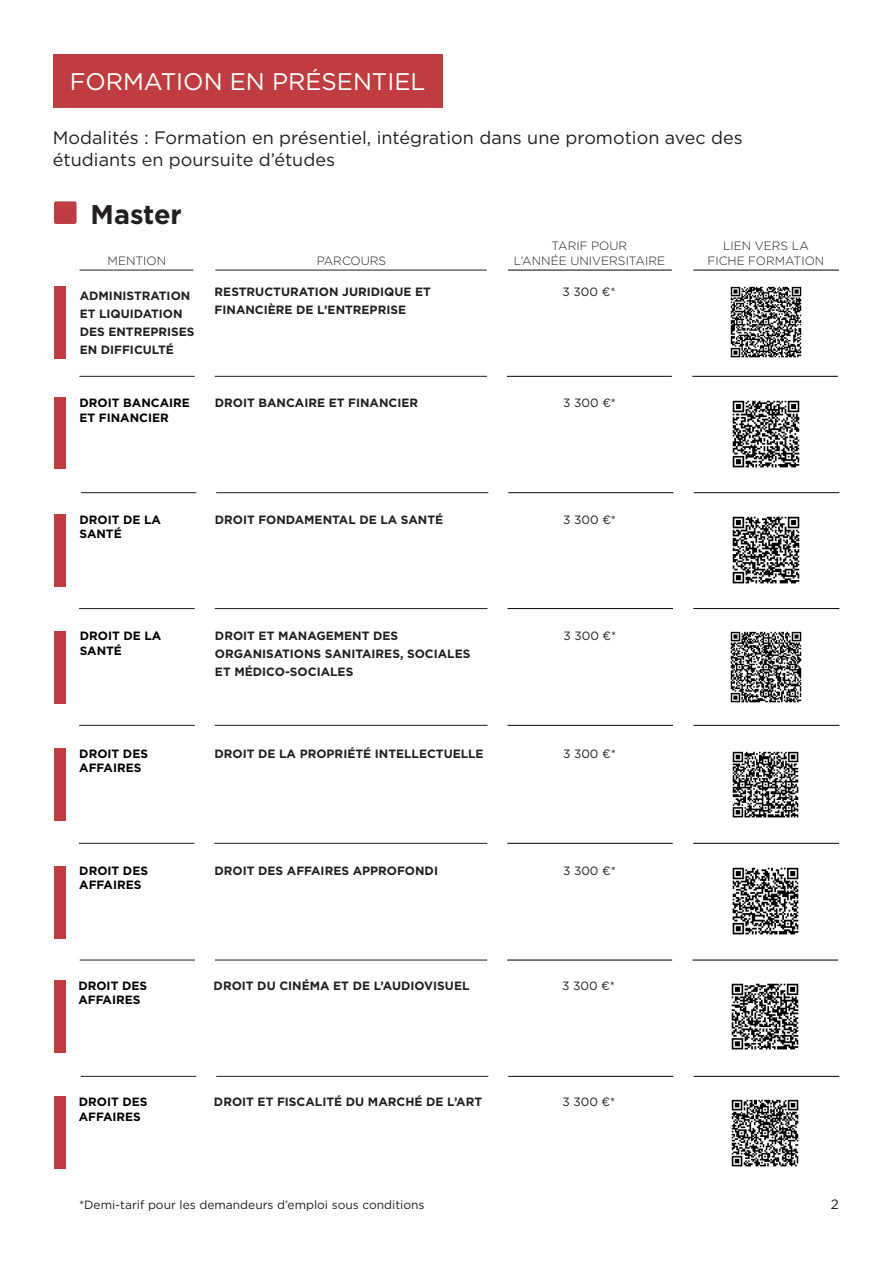
<style>
.page{position:relative;width:893px;height:1263px;background:#fff}
.page>*{position:absolute;margin:0;border:0;box-sizing:border-box;transform-origin:0 0}
.t1{font:700 27px "Gotham";color:#231f20}
.t2{font:24px "Gotham";color:#fff}
.t3{font:18px/21.6px "Gotham";color:#231f20}
.t4{font:13.5px "Gotham";color:#231f20}
.t5{font:700 12px/18px "Gotham";color:#231f20}
.t6{font:700 12px/14.4px "Gotham";color:#000}
.t7{font:12px "Gotham";color:#231f20}
.t8{font:300 12px/14.4px "Gotham";color:#231f20;text-align:center}
</style>
<div class="page">
<div style="left:53px;top:54px;width:389px;height:53px;background:#bf3d40"></div>
<hr style="left:215px;top:270px;width:272px;height:1px;background:#231f20">
<hr style="left:508px;top:270px;width:164px;height:1px;background:#0b0002">
<hr style="left:80px;top:270px;width:113px;height:1px;background:#231f20">
<div style="left:54px;top:397px;width:11px;height:72px;background:#bf3d40"></div>
<div style="left:54px;top:286px;width:12px;height:73px;background:#bf3d40"></div>
<hr style="left:693px;top:270px;width:146px;height:1px;background:#0b0002">
<img style="left:730px;top:286px;width:72px;height:72px">
<hr style="left:215px;top:376px;width:272px;height:1px;background:#231f20">
<hr style="left:507px;top:376px;width:165px;height:1px;background:#0b0002">
<hr style="left:79px;top:376px;width:116px;height:1px;background:#231f20">
<hr style="left:692px;top:376px;width:146px;height:1px;background:#0b0002">
<img style="left:732px;top:400px;width:68px;height:68px">
<hr style="left:216px;top:492px;width:272px;height:1px;background:#231f20">
<hr style="left:508px;top:492px;width:165px;height:1px;background:#0b0002">
<hr style="left:81px;top:492px;width:115px;height:1px;background:#231f20">
<hr style="left:694px;top:492px;width:145px;height:1px;background:#0b0002">
<img style="left:732px;top:516px;width:68px;height:68px">
<hr style="left:215px;top:608px;width:272px;height:1px;background:#231f20">
<hr style="left:508px;top:608px;width:165px;height:1px;background:#0b0002">
<hr style="left:79px;top:608px;width:116px;height:1px;background:#231f20">
<hr style="left:693px;top:608px;width:146px;height:1px;background:#0b0002">
<img style="left:730px;top:631px;width:72px;height:72px">
<div style="left:54px;top:514px;width:11px;height:72px;background:#bf3d40"></div>
<div style="left:54px;top:631px;width:11px;height:72px;background:#bf3d40"></div>
<div style="left:54px;top:201px;width:23px;height:23px;background:#bf3d40;border-radius:2px"></div>
<hr style="left:215px;top:725px;width:273px;height:1px;background:#231f20">
<hr style="left:508px;top:725px;width:165px;height:1px;background:#0b0002">
<hr style="left:79px;top:725px;width:116px;height:1px;background:#231f20">
<hr style="left:693px;top:725px;width:146px;height:1px;background:#0b0002">
<img style="left:732px;top:751px;width:67px;height:67px">
<div style="left:54px;top:748px;width:11px;height:72px;background:#bf3d40"></div>
<hr style="left:215px;top:843px;width:272px;height:1px;background:#231f20">
<hr style="left:507px;top:843px;width:166px;height:1px;background:#0b0002">
<hr style="left:79px;top:843px;width:116px;height:1px;background:#231f20">
<hr style="left:693px;top:843px;width:146px;height:1px;background:#0b0002">
<img style="left:732px;top:867px;width:67px;height:68px">
<div style="left:54px;top:866px;width:11px;height:72px;background:#bf3d40"></div>
<hr style="left:215px;top:960px;width:272px;height:1px;background:#231f20">
<hr style="left:507px;top:960px;width:165px;height:1px;background:#0b0002">
<hr style="left:80px;top:960px;width:115px;height:1px;background:#231f20">
<hr style="left:693px;top:960px;width:145px;height:1px;background:#0b0002">
<img style="left:731px;top:983px;width:68px;height:67px">
<div style="left:54px;top:980px;width:11px;height:72px;background:#bf3d40"></div>
<hr style="left:216px;top:1076px;width:272px;height:1px;background:#231f20">
<hr style="left:508px;top:1076px;width:165px;height:1px;background:#0b0002">
<hr style="left:81px;top:1076px;width:115px;height:1px;background:#231f20">
<hr style="left:694px;top:1076px;width:145px;height:1px;background:#0b0002">
<img style="left:731px;top:1099px;width:68px;height:68px">
<div style="left:54px;top:1097px;width:11px;height:72px;background:#bf3d40"></div>
<h2 class="t2" style="left:70px;top:66px;width:357px">FORMATION EN PRÉSENTIEL</h2>
<h3 class="t3" style="left:53px;top:127px;width:691px">Modalités : Formation en présentiel, intégration dans une promotion avec des étudiants en poursuite d’études</h3>
<h1 class="t1" style="left:91px;top:196px;width:93px">Master</h1>
<p class="t8" style="left:108px;top:253px;width:60px">MENTION</p>
<p class="t8" style="left:317px;top:253px;width:71px">PARCOURS</p>
<p class="t8" style="left:514px;top:238px;width:153px">TARIF POUR<br>L’ANNÉE UNIVERSITAIRE</p>
<p class="t8" style="left:707px;top:238px;width:118px">LIEN VERS LA<br>FICHE FORMATION</p>
<p class="t5" style="left:80px;top:287px;width:116px">ADMINISTRATION<br>ET LIQUIDATION<br>DES ENTREPRISES<br>EN DIFFICULTÉ</p>
<p class="t5" style="left:215px;top:282px;width:218px">RESTRUCTURATION JURIDIQUE ET</p>
<p class="t7" style="left:563px;top:284px;width:54px">3 300 €*</p>
<p class="t5" style="left:215px;top:300px;width:193px">FINANCIÈRE DE L’ENTREPRISE</p>
<p class="t6" style="left:80px;top:396px;width:112px">DROIT BANCAIRE<br>ET FINANCIER</p>
<p class="t5" style="left:215px;top:394px;width:205px">DROIT BANCAIRE ET FINANCIER</p>
<p class="t7" style="left:563px;top:395px;width:54px">3 300 €*</p>
<p class="t6" style="left:80px;top:512px;width:83px">DROIT DE LA<br>SANTÉ</p>
<p class="t5" style="left:215px;top:510px;width:230px">DROIT FONDAMENTAL DE LA SANTÉ</p>
<p class="t7" style="left:563px;top:512px;width:54px">3 300 €*</p>
<p class="t6" style="left:80px;top:629px;width:83px">DROIT DE LA<br>SANTÉ</p>
<p class="t5" style="left:215px;top:627px;width:257px">DROIT ET MANAGEMENT DES<br>ORGANISATIONS SANITAIRES, SOCIALES<br>ET MÉDICO-SOCIALES</p>
<p class="t7" style="left:563px;top:628px;width:54px">3 300 €*</p>
<p class="t6" style="left:79px;top:746px;width:70px">DROIT DES<br>AFFAIRES</p>
<p class="t5" style="left:215px;top:744px;width:271px">DROIT DE LA PROPRIÉTÉ INTELLECTUELLE</p>
<p class="t7" style="left:563px;top:746px;width:54px">3 300 €*</p>
<p class="t6" style="left:79px;top:863px;width:70px">DROIT DES<br>AFFAIRES</p>
<p class="t5" style="left:215px;top:861px;width:225px">DROIT DES AFFAIRES APPROFONDI</p>
<p class="t7" style="left:563px;top:863px;width:54px">3 300 €*</p>
<p class="t6" style="left:78px;top:978px;width:70px">DROIT DES<br>AFFAIRES</p>
<p class="t5" style="left:214px;top:976px;width:257px">DROIT DU CINÉMA ET DE L’AUDIOVISUEL</p>
<p class="t7" style="left:562px;top:978px;width:54px">3 300 €*</p>
<p class="t6" style="left:79px;top:1095px;width:70px">DROIT DES<br>AFFAIRES</p>
<p class="t5" style="left:214px;top:1093px;width:270px">DROIT ET FISCALITÉ DU MARCHÉ DE L’ART</p>
<p class="t7" style="left:562px;top:1094px;width:54px">3 300 €*</p>
<p class="t7" style="left:79px;top:1196px;width:347px">*Demi-tarif pour les demandeurs d’emploi sous conditions</p>
<p class="t4" style="left:831px;top:1195px;width:10px">2</p>
</div>
